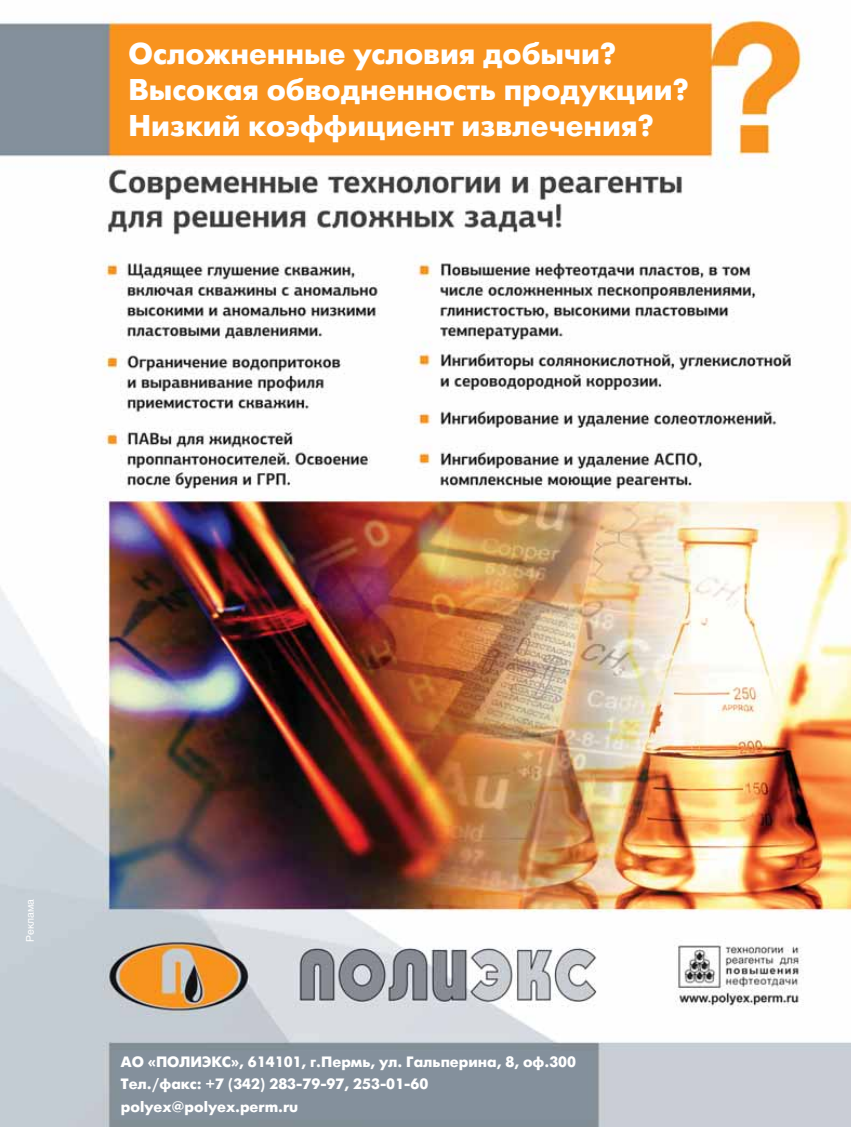
<style>
.page{position:relative;width:851px;height:1127px;background:#fff}
.page>*{position:absolute;margin:0;border:0;box-sizing:border-box;transform-origin:0 0}
.t1{font:700 30px/36px "Futura Futuris C";color:#fff}
.t2{font:700 15px/22.5px "Futura Futuris C";color:#fff}
.t3{font:10.5px "Helios";letter-spacing:-.005em;color:#fff}
</style>
<div class="page">
<img style="left:0;top:12px;width:850px;height:1115px">
<h1 class="t1" style="left:128px;top:38px;width:561px">Осложненные условия добычи?<br>Высокая обводненность продукции?<br>Низкий коэффициент извлечения?</h1>
<p class="t3" style="left:26px;top:942px;width:44px;rotate:-90deg">Реклама</p>
<p class="t2" style="left:121px;top:1051px;width:456px">АО «ПОЛИЭКС», 614101, г.Пермь, ул. Гальперина, 8, оф.300<br>Тел./факс: +7 (342) 283-79-97, 253-01-60 polyex@polyex.perm.ru</p>
</div>
